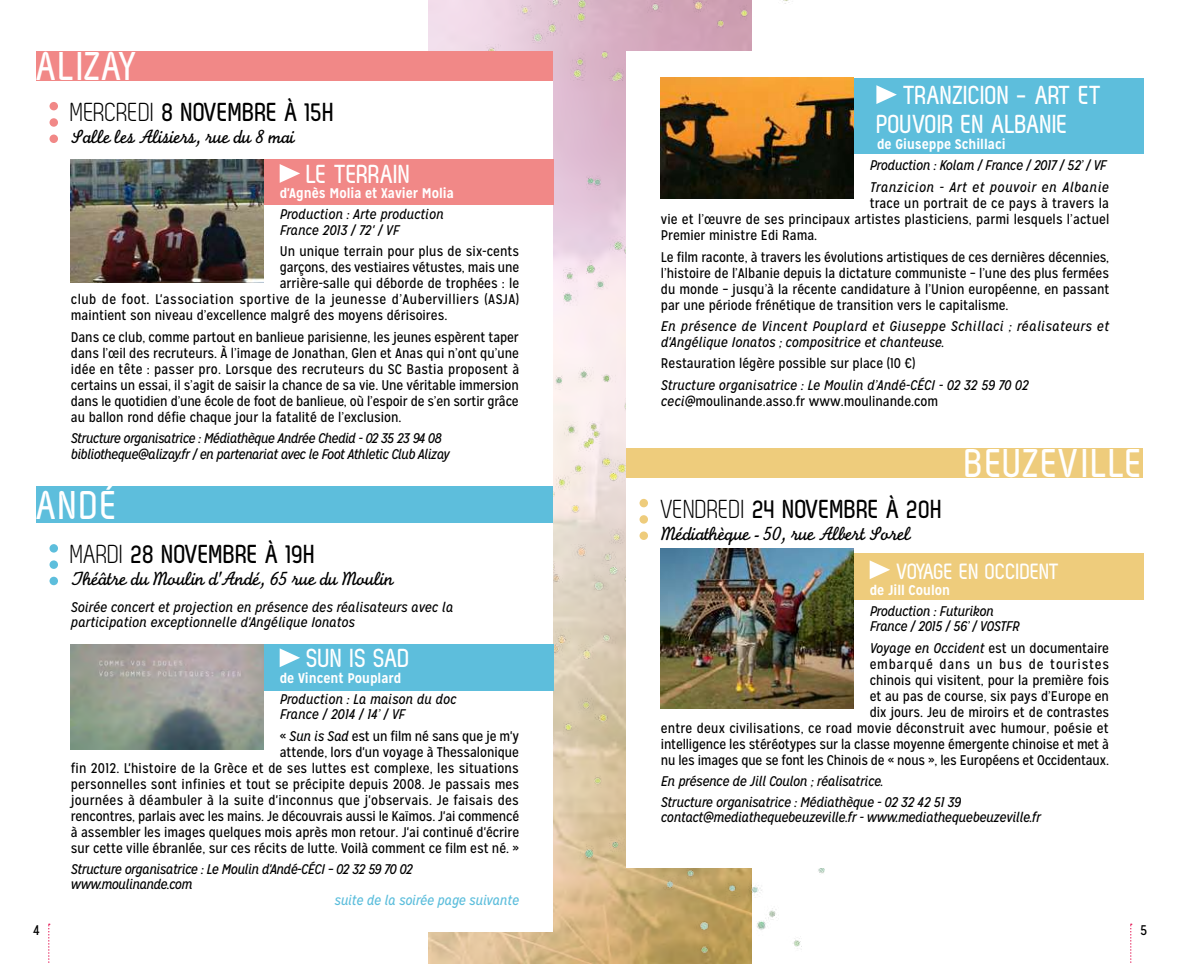
<style>
.page{position:relative;width:1180px;height:964px;background:#fff}
.page>*{position:absolute;margin:0;border:0;box-sizing:border-box;transform-origin:0 0}
.t1{font:700 40px "Zag";letter-spacing:.015em;color:#fff}
.t2{font:700 26px "Zag";color:#000}
.t3{font:700 26px/28.6px "Zag";color:#fff}
.t4{font:700 22px "Zag";letter-spacing:-.02em;color:#fff}
.t5{font:20px "Monoline Script MT Std";letter-spacing:-.03em;color:#000}
.t6{font:14px/16px "Mission Gothic";color:#000;text-align:justify}
.t7{font:italic 14px/15.4px "Mission Gothic";color:#000}
.t8{font:italic 14px/15.4px "Mission Gothic";letter-spacing:-.02em;color:#000}
.t9{font:italic 14px/15.4px "Mission Gothic";letter-spacing:-.04em;color:#000}
.t10{font:italic 14px/16px "Mission Gothic";letter-spacing:.025em;color:#000}
.t11{font:700 14px "Mission Gothic";color:#fff}
.t12{font:italic 14px/21.6px "Mission Gothic";letter-spacing:.01em;color:#000}
.t13{font:14px "Mission Gothic";letter-spacing:.03em;color:#000}
.t14{font:italic 14px "Mission Gothic";letter-spacing:-.01em;color:#5dbedc}
.s1{font-family:"Zag Normal";font-weight:400}
.s2{font-style:italic}
.s3{font-style:normal}
</style>
<div class="page">
<img style="left:428px;top:0;width:361px;height:80px">
<img style="left:455px;top:145px;width:369px;height:819px">
<div style="left:37px;top:51px;width:516px;height:880px;background:#fff"></div>
<div style="left:626px;top:51px;width:516px;height:816px;background:#fff"></div>
<div style="left:248px;top:644px;width:305px;height:46px;background:#5dbedc"></div>
<svg style="left:279px;top:648px;width:21px;height:19px"></svg>
<div style="left:37px;top:486px;width:516px;height:36px;background:#5dbedc"></div>
<svg style="left:49px;top:544px;width:9px;height:41px"></svg>
<div style="left:71px;top:159px;width:482px;height:46px;background:#f18887"></div>
<svg style="left:279px;top:164px;width:21px;height:19px"></svg>
<div style="left:37px;top:51px;width:516px;height:29px;background:#f18887"></div>
<svg style="left:49px;top:102px;width:9px;height:41px"></svg>
<img style="left:71px;top:159px;width:193px;height:123px">
<img style="left:71px;top:644px;width:193px;height:105px">
<div style="left:837px;top:553px;width:305px;height:47px;background:#eecc7c"></div>
<svg style="left:869px;top:560px;width:21px;height:19px"></svg>
<div style="left:626px;top:448px;width:516px;height:29px;background:#eecc7c"></div>
<svg style="left:639px;top:499px;width:9px;height:41px"></svg>
<div style="left:660px;top:78px;width:482px;height:75px;background:#5dbedc"></div>
<svg style="left:876px;top:85px;width:20px;height:19px"></svg>
<img style="left:660px;top:549px;width:193px;height:159px">
<img style="left:660px;top:78px;width:193px;height:120px">
<svg style="left:48px;top:923px;width:2px;height:40px"></svg>
<svg style="left:1130px;top:923px;width:1px;height:40px"></svg>
<h1 class="t1" style="left:37px;top:44px;width:84px">ALIZAY</h1>
<h2 class="t2" style="left:71px;top:98px;width:265px"><span class="s1">MERCREDI</span> 8 NOVEMBRE À 15H</h2>
<h3 class="t5" style="left:71px;top:124px;width:225px">Salle les Alisiers, rue du 8 mai</h3>
<h2 class="t3" style="left:307px;top:159px;width:106px">LE TERRAIN</h2>
<p class="t11" style="left:279px;top:185px;width:176px">d'Agnès Molia et Xavier Molia</p>
<p class="t7" style="left:279px;top:207px;width:165px">Production : Arte production<br>France 2013 / 72' / VF</p>
<p class="t6" style="left:279px;top:244px;width:241px">Un unique terrain pour plus de six-cents</p>
<p class="t6" style="left:279px;top:260px;width:241px">garçons, des vestiaires vétustes, mais une</p>
<p class="t6" style="left:279px;top:276px;width:241px">arrière-salle qui déborde de trophées : le</p>
<p class="t13" style="left:71px;top:291px;width:449px">club de foot. L'association sportive de la jeunesse d’Aubervilliers (ASJA)</p>
<p class="t6" style="left:71px;top:308px;width:378px">maintient son niveau d’excellence malgré des moyens dérisoires.</p>
<p class="t6" style="left:71px;top:329px;width:450px">Dans ce club, comme partout en banlieue parisienne, les jeunes espèrent taper dans l’œil des recruteurs. À l’image de Jonathan, Glen et Anas qui n’ont qu’une idée en tête : passer pro. Lorsque des recruteurs du SC Bastia proposent à certains un essai, il s’agit de saisir la chance de sa vie. Une véritable immersion dans le quotidien d’une école de foot de banlieue, où l’espoir de s’en sortir grâce au ballon rond défie chaque jour la fatalité de l’exclusion.</p>
<p class="t9" style="left:71px;top:431px;width:380px">Structure organisatrice : Médiathèque Andrée Chedid - 02 35 23 94 08 bibliotheque@alizay.fr / en partenariat avec le Foot Athletic Club Alizay</p>
<h1 class="t1" style="left:37px;top:483px;width:82px">AND É</h1>
<h2 class="t2" style="left:71px;top:540px;width:246px"><span class="s1">MARDI</span> 28 NOVEMBRE À 19H</h2>
<h3 class="t5" style="left:71px;top:567px;width:324px">Théâtre du Moulin d'Andé, 65 rue du Moulin</h3>
<p class="t7" style="left:71px;top:599px;width:384px">Soirée concert et projection en présence des réalisateurs avec la participation exceptionnelle d'Angélique Ionatos</p>
<h2 class="t3" style="left:307px;top:644px;width:105px">SUN IS SAD</h2>
<p class="t11" style="left:279px;top:669px;width:123px">de Vincent Pouplard</p>
<p class="t7" style="left:279px;top:691px;width:178px">Production : La maison du doc<br>France / 2014 / 14’ / VF</p>
<p class="t6" style="left:71px;top:728px;width:450px;text-align:right">« <span class="s2">Sun is Sad</span> est un film né sans que je m'y<br>attende, lors d'un voyage à Thessalonique<br>fin 2012. L'histoire de la Grèce et de ses luttes est complexe, les situations personnelles sont infinies et tout se précipite depuis 2008. Je passais mes journées à déambuler à la suite d'inconnus que j'observais. Je faisais des rencontres, parlais avec les mains. Je découvrais aussi le Kaïmos. J'ai commencé à assembler les images quelques mois après mon retour. J'ai continué d'écrire sur cette ville ébranlée, sur ces récits de lutte. Voilà comment ce film est né. »</p>
<p class="t8" style="left:71px;top:861px;width:343px">Structure organisatrice : Le Moulin d'Andé-CÉCI – 02 32 59 70 02 www.moulinande.com</p>
<p class="t14" style="left:334px;top:892px;width:186px">suite de la soirée page suivante</p>
<h2 class="t3" style="left:876px;top:81px;width:227px;text-indent:27px">TRANZICION - ART ET<br>POUVOIR EN ALBANIE</h2>
<p class="t11" style="left:876px;top:135px;width:130px">de Giuseppe Schillaci</p>
<p class="t12" style="left:869px;top:155px;width:241px">Production : Kolam / France / 2017 / 52’ / VF<br>Tranzicion - Art et pouvoir en Albanie</p>
<p class="t6" style="left:660px;top:195px;width:450px;text-indent:209px">trace un portrait de ce pays à travers la vie et l’œuvre de ses principaux artistes plasticiens, parmi lesquels l’actuel Premier ministre Edi Rama.</p>
<p class="t6" style="left:660px;top:249px;width:450px">Le film raconte, à travers les évolutions artistiques de ces dernières décennies, l’histoire de l’Albanie depuis la dictature communiste – l’une des plus fermées du monde – jusqu’à la récente candidature à l’Union européenne, en passant par une période frénétique de transition vers le capitalisme.</p>
<p class="t10" style="left:660px;top:318px;width:449px">En présence de Vincent Pouplard et Giuseppe Schillaci ; réalisateurs et d'Angélique Ionatos ; compositrice et chanteuse.</p>
<p class="t6" style="left:660px;top:356px;width:256px">Restauration légère possible sur place (10 €)</p>
<p class="t7" style="left:660px;top:377px;width:369px;line-height:16px">Structure organisatrice : Le Moulin d’Andé-CÉCI - 02 32 59 70 02 ceci@<span class="s3">moulinande.asso.fr www.moulinande.com</span></p>
<h1 class="t1" style="left:965px;top:441px;width:179px">BEUZEVILLE</h1>
<h2 class="t2" style="left:660px;top:494px;width:283px"><span class="s1">VENDREDI</span> 24 NOVEMBRE À 20H</h2>
<h3 class="t5" style="left:660px;top:521px;width:251px">Médiathèque - 50, rue Albert Sorel</h3>
<h3 class="t4" style="left:896px;top:559px;width:165px">VOYAGE EN OCCIDENT</h3>
<p class="t11" style="left:869px;top:581px;width:82px">de Jill Coulon</p>
<p class="t8" style="left:869px;top:603px;width:151px">Production : Futurikon<br>France / 2015 / 56’ / VOSTFR</p>
<p class="t6" style="left:660px;top:640px;width:449px;text-align:right"><span class="s2">Voyage en Occident</span> est un documentaire<br>embarqué dans un bus de touristes<br>chinois qui visitent, pour la première fois<br>et au pas de course, six pays d’Europe en<br>dix jours. Jeu de miroirs et de contrastes<br>entre deux civilisations, ce road movie déconstruit avec humour, poésie et intelligence les stéréotypes sur la classe moyenne émergente chinoise et met à nu les images que se font les Chinois de « nous », les Européens et Occidentaux.</p>
<p class="t8" style="left:660px;top:770px;width:302px;line-height:21px">En présence de Jill Coulon ; réalisatrice.<br>Structure organisatrice : Médiathèque - 02 32 42 51 39</p>
<p class="t8" style="left:660px;top:810px;width:381px">contact@mediathequebeuzeville.fr - www.mediathequebeuzeville.fr</p>
<p class="t6" style="left:33px;top:922px;width:8px">4</p>
<p class="t6" style="left:1140px;top:922px;width:9px">5</p>
</div>
